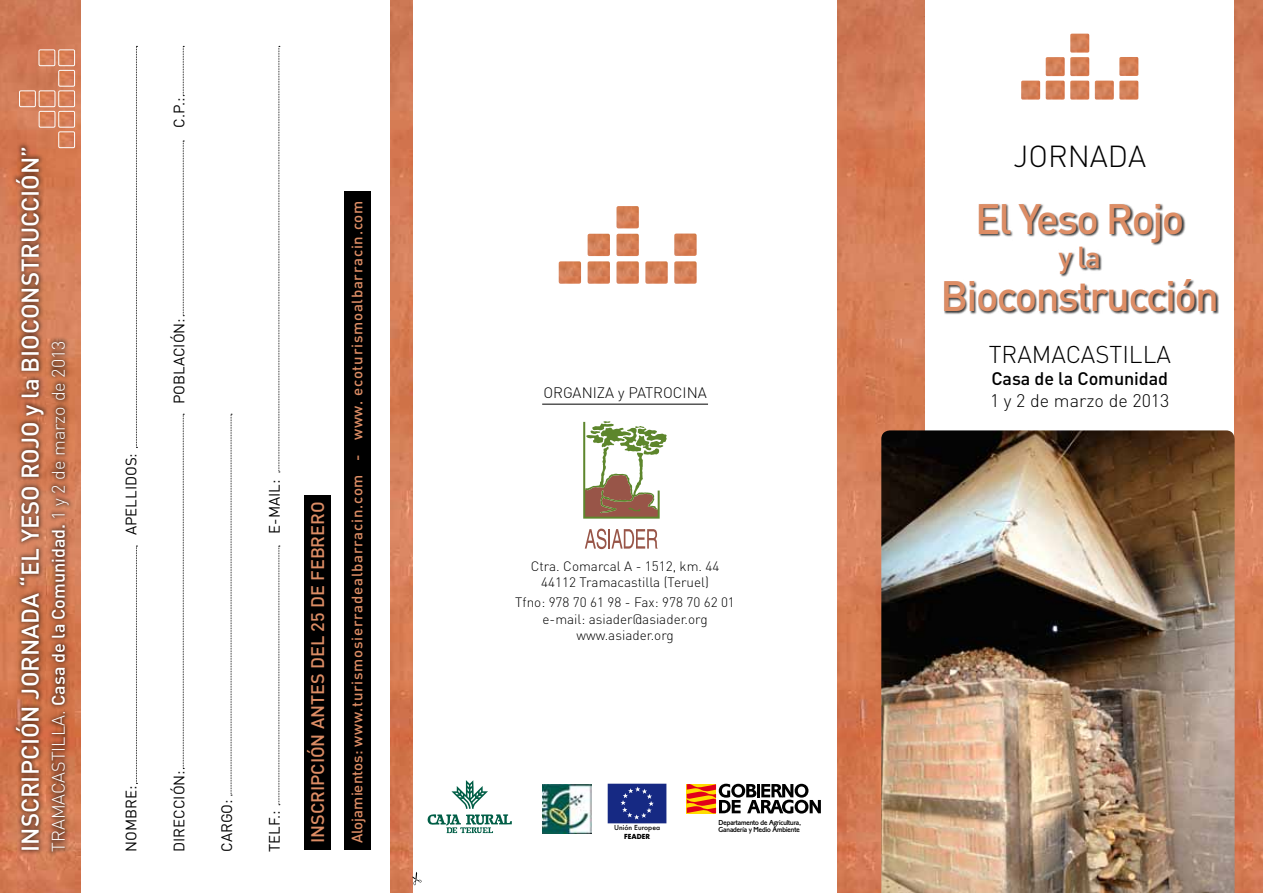
<style>
.page{position:relative;width:1263px;height:893px;background:#fff}
.page>*{position:absolute;margin:0;border:0;box-sizing:border-box;transform-origin:0 0}
.t1{font:500 42px "DIN";letter-spacing:-.04em;color:#dd8d65}
.t2{font:300 30px "DIN";color:#000}
.t3{font:500 30px "DIN";color:#dd8d65}
.t4{font:500 24px "DIN";color:#fff}
.t5{font:300 24px "DIN";color:#000}
.t6{font:300 18px "DIN";color:#fff}
.t7{font:500 18px "DIN";color:#dd8d65}
.t8{font:500 18px "DIN";letter-spacing:-.005em;color:#000}
.t9{font:300 18px "DIN";color:#000}
.t10{font:500 15px "DIN";letter-spacing:.05em;color:#dd8d65}
.t11{font:15px "DIN";color:#000}
.t12{font:300 15px "DIN";color:#000}
.t13{font:300 13.5px/16.2px "DIN";color:#000;text-align:center}
.t14{font:7.5px/7.5px "Corinthian Gobierno Medium Plain";color:#000}
.t15{font:500 6.75px "Futura";color:#000}
.t16{font:700 6.75px "Futura Std";color:#000}
.s1{font-weight:500}
</style>
<div class="page">
<div style="left:944px;top:203px;width:275px;height:111px;background:#000;opacity:.75"></div>
<img style="left:838px;top:0;width:87px;height:893px">
<img style="left:1234px;top:0;width:29px;height:893px">
<img style="left:1046px;top:81px;width:19px;height:19px">
<img style="left:1095px;top:81px;width:19px;height:19px">
<img style="left:1021px;top:81px;width:19px;height:19px">
<img style="left:1070px;top:81px;width:19px;height:19px">
<img style="left:1070px;top:57px;width:19px;height:19px">
<img style="left:1070px;top:34px;width:19px;height:19px">
<img style="left:1046px;top:57px;width:19px;height:19px">
<img style="left:1119px;top:81px;width:19px;height:19px">
<img style="left:1119px;top:57px;width:19px;height:19px">
<img style="left:588px;top:261px;width:22px;height:23px">
<img style="left:645px;top:261px;width:23px;height:23px">
<img style="left:559px;top:261px;width:22px;height:23px">
<img style="left:616px;top:261px;width:23px;height:23px">
<img style="left:616px;top:234px;width:23px;height:22px">
<img style="left:616px;top:206px;width:23px;height:22px">
<img style="left:588px;top:234px;width:22px;height:22px">
<img style="left:674px;top:261px;width:23px;height:23px">
<img style="left:674px;top:234px;width:23px;height:22px">
<svg style="left:583px;top:421px;width:84px;height:98px"></svg>
<svg style="left:585px;top:529px;width:72px;height:20px"></svg>
<hr style="left:542px;top:404px;width:166px;height:1px;background:#000">
<svg style="left:687px;top:784px;width:134px;height:30px"></svg>
<div style="left:304px;top:496px;width:27px;height:354px;background:#000"></div>
<div style="left:344px;top:191px;width:27px;height:659px;background:#000"></div>
<img style="left:0;top:0;width:81px;height:893px">
<img style="left:390px;top:0;width:22px;height:893px">
<div style="left:11px;top:142px;width:38px;height:713px;background:#000;opacity:.5"></div>
<div style="left:47px;top:336px;width:27px;height:521px;background:#000;opacity:.5"></div>
<img style="left:60px;top:113px;width:13px;height:13px">
<div style="left:58px;top:111px;width:17px;height:17px;border:1px solid #fff"></div>
<img style="left:60px;top:72px;width:13px;height:13px">
<div style="left:58px;top:70px;width:17px;height:17px;border:1px solid #fff"></div>
<img style="left:60px;top:133px;width:13px;height:13px">
<div style="left:58px;top:131px;width:17px;height:17px;border:1px solid #fff"></div>
<img style="left:60px;top:92px;width:13px;height:13px">
<div style="left:58px;top:90px;width:17px;height:17px;border:1px solid #fff"></div>
<img style="left:41px;top:92px;width:12px;height:13px">
<div style="left:39px;top:90px;width:16px;height:17px;border:1px solid #fff"></div>
<img style="left:21px;top:92px;width:13px;height:13px">
<div style="left:19px;top:90px;width:17px;height:17px;border:1px solid #fff"></div>
<img style="left:41px;top:113px;width:12px;height:13px">
<div style="left:39px;top:111px;width:16px;height:17px;border:1px solid #fff"></div>
<img style="left:60px;top:51px;width:13px;height:13px">
<div style="left:58px;top:49px;width:17px;height:17px;border:1px solid #fff"></div>
<img style="left:41px;top:51px;width:12px;height:13px">
<div style="left:39px;top:49px;width:16px;height:17px;border:1px solid #fff"></div>
<svg style="left:136px;top:546px;width:1px;height:238px"></svg>
<svg style="left:183px;top:414px;width:1px;height:355px"></svg>
<svg style="left:231px;top:414px;width:1px;height:382px"></svg>
<svg style="left:279px;top:546px;width:1px;height:259px"></svg>
<svg style="left:279px;top:46px;width:1px;height:427px"></svg>
<svg style="left:183px;top:141px;width:1px;height:175px"></svg>
<svg style="left:183px;top:46px;width:1px;height:50px"></svg>
<svg style="left:136px;top:46px;width:1px;height:402px"></svg>
<svg style="left:412px;top:872px;width:9px;height:13px"></svg>
<svg style="left:427px;top:780px;width:85px;height:54px"></svg>
<img style="left:543px;top:785px;width:48px;height:48px">
<svg style="left:608px;top:784px;width:58px;height:39px;background:#213389"></svg>
<img style="left:881px;top:430px;width:353px;height:463px">
<h3 class="t4" style="left:15px;top:852px;width:708px;rotate:-90deg">INSCRIPCIÓN JORNADA “EL YESO ROJO y la BIOCONSTRUCCIÓN”</h3>
<h3 class="t6" style="left:47px;top:852px;width:513px;rotate:-90deg">TRAMACASTILLA. <span class="s1">Casa de la Comunidad.</span> 1 y 2 de marzo de 2013</h3>
<p class="t11" style="left:170px;top:128px;width:31px;rotate:-90deg">C.P.:</p>
<p class="t11" style="left:122px;top:535px;width:84px;rotate:-90deg">APELLIDOS:</p>
<p class="t11" style="left:170px;top:404px;width:87px;rotate:-90deg">POBLACIÓN:</p>
<p class="t11" style="left:122px;top:852px;width:68px;rotate:-90deg">NOMBRE:</p>
<p class="t11" style="left:170px;top:852px;width:83px;rotate:-90deg">DIRECCIÓN:</p>
<p class="t11" style="left:265px;top:534px;width:56px;rotate:-90deg">E-MAIL:</p>
<p class="t11" style="left:217px;top:852px;width:54px;rotate:-90deg">CARGO:</p>
<p class="t11" style="left:265px;top:852px;width:43px;rotate:-90deg">TELF.:</p>
<h3 class="t7" style="left:306px;top:843px;width:343px;rotate:-90deg">INSCRIPCIÓN ANTES DEL 25 DE FEBRERO</h3>
<p class="t10" style="left:348px;top:843px;width:644px;rotate:-90deg">Alojamientos: www.turismosierradealbarracin.com - www. ecoturismoalbarracin.com</p>
<p class="t12" style="left:543px;top:383px;width:165px">ORGANIZA y PATROCINA</p>
<p class="t13" style="left:531px;top:558px;width:190px">Ctra. Comarcal A - 1512, km. 44<br>44112 Tramacastilla (Teruel)</p>
<p class="t13" style="left:515px;top:594px;width:221px">Tfno: 978 70 61 98 - Fax: 978 70 62 01 e-mail: asiader@asiader.org www.asiader.org</p>
<p class="t15" style="left:614px;top:823px;width:48px">Unión Europea</p>
<p class="t16" style="left:624px;top:831px;width:28px">FEADER</p>
<p class="t14" style="left:719px;top:818px;width:84px">Departamento de Agricultura,<br>Ganadería y Medio Ambiente</p>
<h2 class="t2" style="left:1013px;top:137px;width:134px">JORNADA</h2>
<h1 class="t1" style="left:975px;top:192px;width:211px">El Yeso Rojo</h1>
<h2 class="t3" style="left:1058px;top:238px;width:44px">y la</h2>
<h1 class="t1" style="left:940px;top:269px;width:280px">Bioconstrucción</h1>
<h3 class="t5" style="left:989px;top:340px;width:184px">TRAMACASTILLA</h3>
<h3 class="t8" style="left:991px;top:367px;width:178px">Casa de la Comunidad</h3>
<h3 class="t9" style="left:990px;top:389px;width:181px">1 y 2 de marzo de 2013</h3>
</div>
